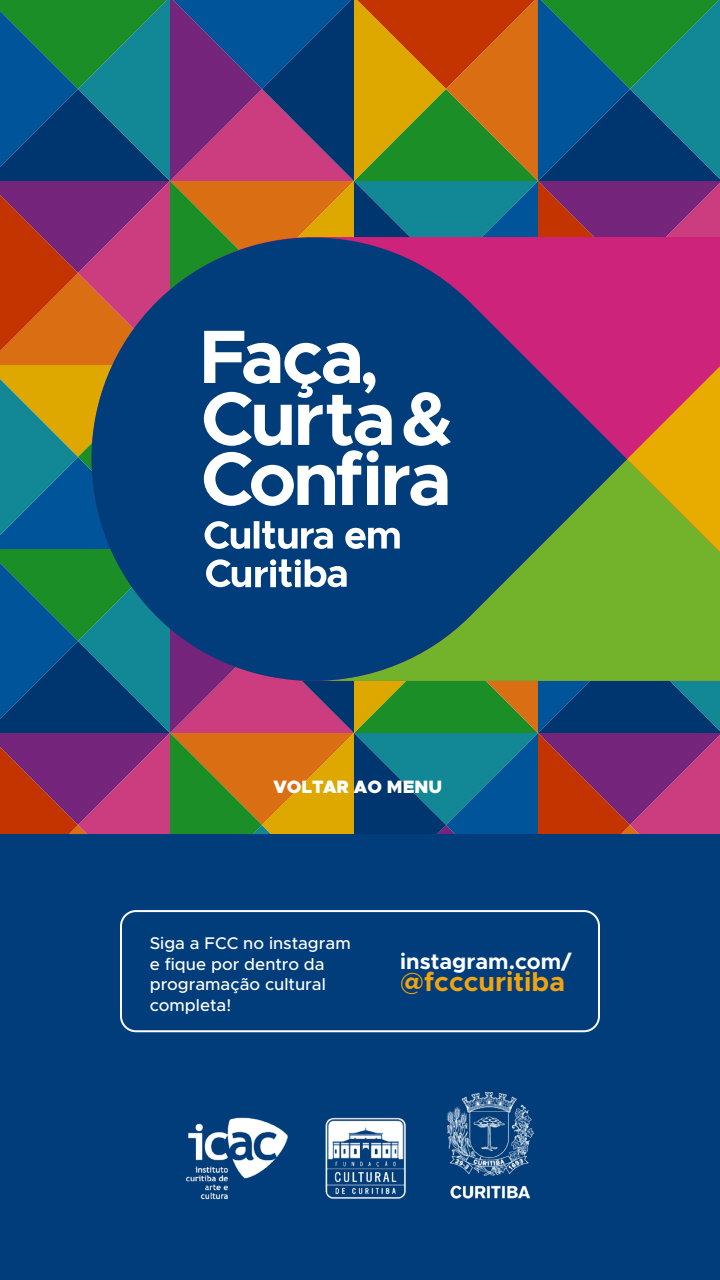
<style>
.page{position:relative;width:720px;height:1280px;background:#fff}
.page>*{position:absolute;margin:0;border:0;box-sizing:border-box;transform-origin:0 0}
.t1{font:700 27px "Metropolis";color:#f2a30f}
.t2{font:700 22px "Metropolis";color:#fff}
.t3{font:900 18px "Metropolis";color:#fff}
.t4{font:500 17px/20.4px "Metropolis";color:#fff}
</style>
<div class="page">
<img style="left:0;top:0;width:720px;height:834px">
<div style="left:0;top:834px;width:720px;height:446px;background:#003d7a"></div>
<div style="left:627px;top:237px;width:93px;height:129px;background:#cd237b"></div>
<div style="left:627px;top:552px;width:93px;height:129px;background:#73b32b"></div>
<svg style="left:627px;top:366px;width:93px;height:186px;background:#c38a2a"></svg>
<svg style="left:92px;top:216px;width:535px;height:486px;background:#3e506a"></svg>
<svg style="left:205px;top:521px;width:195px;height:66px"></svg>
<svg style="left:204px;top:331px;width:247px;height:175px"></svg>
<img style="left:186px;top:1091px;width:349px;height:109px">
<div style="left:120px;top:910px;width:480px;height:122px;border:2px solid #fff;border-radius:15px"></div>
<p class="t3" style="left:274px;top:775px;width:170px">VOLTAR AO MENU</p>
<p class="t4" style="left:150px;top:933px;width:202px">Siga a FCC no instagram e fique por dentro da programação cultural completa!</p>
<p class="t2" style="left:400px;top:947px;width:173px">instagram.com/</p>
<h1 class="t1" style="left:400px;top:964px;width:166px">@fcccuritiba</h1>
</div>
